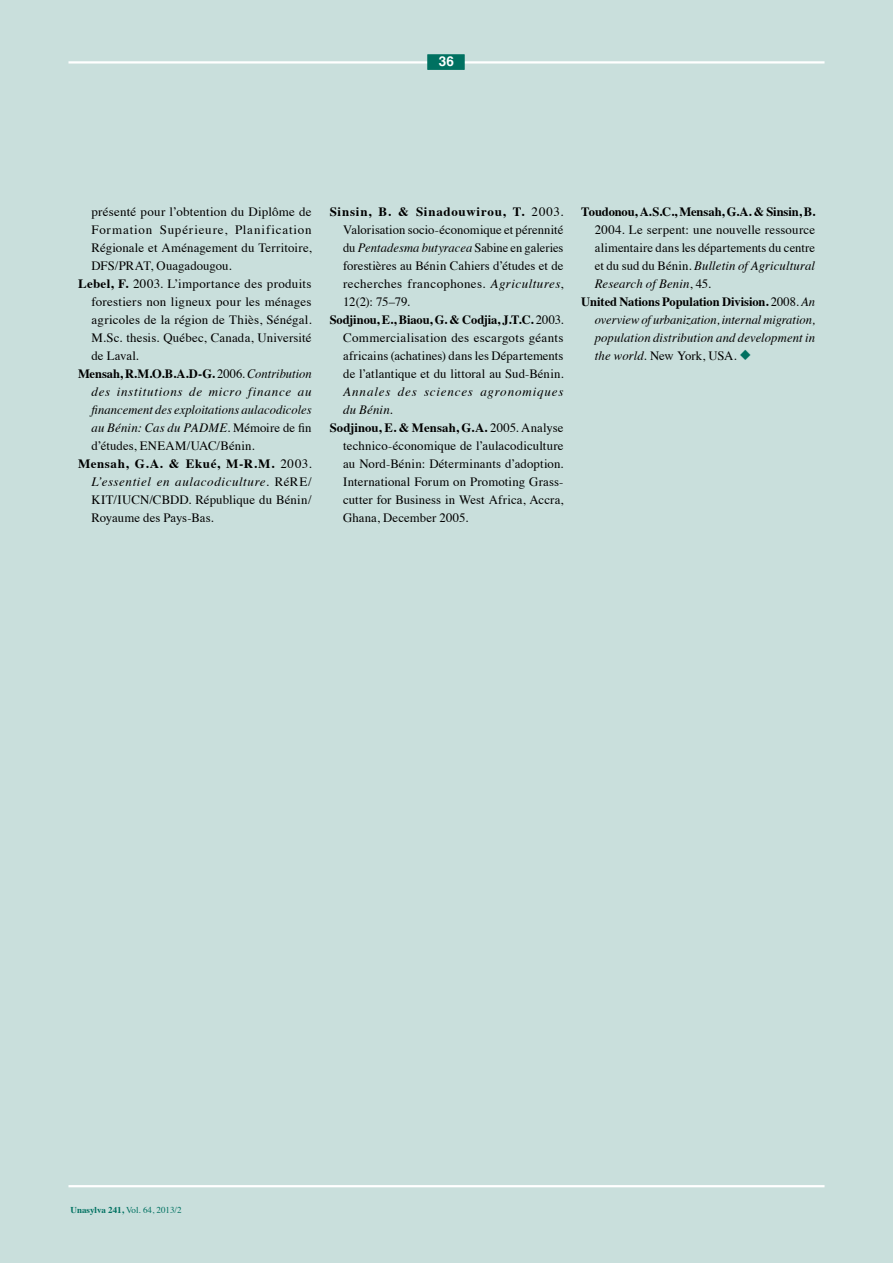
<style>
.page{position:relative;width:893px;height:1263px;background:#c9dfdc}
.page>*{position:absolute;margin:0;border:0;box-sizing:border-box;transform-origin:0 0}
.t1{font:700 13.5px "Helvetica";color:#fff}
.t2{font:12.75px "Times";letter-spacing:.01em;color:#000}
.t3{font:italic 12.75px "Times";letter-spacing:.01em;color:#000}
.t4{font:700 12.75px "Times";color:#000}
.t5{font:12.75px "Times";letter-spacing:.03em;color:#000}
.t6{font:italic 12.75px "Times";letter-spacing:.045em;color:#000}
.t7{font:12.75px "Times";letter-spacing:.06em;color:#000}
.t8{font:italic 12.75px "Times";letter-spacing:.055em;color:#000}
.t9{font:700 12.75px "Times";letter-spacing:.065em;color:#000}
.t10{font:italic 12.75px "Times";letter-spacing:.06em;color:#000}
.t11{font:700 12.75px "Times";letter-spacing:.045em;color:#000}
.t12{font:12.75px "Times";letter-spacing:-.015em;color:#000}
.t13{font:9px "Times";color:#007161}
.s1{font-weight:700}
.s2{font-weight:400}
.s3{font-weight:400;font-style:italic}
.s4{font-style:normal}
.s5{font-style:italic}
.s6{color:#007161}
</style>
<div class="page">
<hr style="left:68px;top:1185px;width:756px;height:2px;background:#fff">
<hr style="left:68px;top:61px;width:756px;height:3px;background:#fff">
<div style="left:428px;top:55px;width:36px;height:15px;background:#007161;border:1px solid #007161"></div>
<p class="t1" style="left:439px;top:50px;width:17px">36</p>
<p class="t2" style="left:92px;top:199px;width:222px">présenté pour l’obtention du Diplôme de</p>
<p class="t7" style="left:92px;top:217px;width:222px">Formation Supérieure, Planification</p>
<p class="t2" style="left:92px;top:235px;width:222px">Régionale et Aménagement du Territoire,</p>
<p class="t2" style="left:92px;top:253px;width:142px">DFS/PRAT, Ouagadougou.</p>
<p class="t5" style="left:78px;top:271px;width:235px"><span class="s1">Lebel, F.</span> 2003. L’importance des produits</p>
<p class="t2" style="left:91px;top:289px;width:222px">forestiers non ligneux pour les ménages</p>
<p class="t2" style="left:92px;top:307px;width:222px">agricoles de la région de Thiès, Sénégal.</p>
<p class="t2" style="left:92px;top:325px;width:222px">M.Sc. thesis. Québec, Canada, Université</p>
<p class="t2" style="left:92px;top:343px;width:49px">de Laval.</p>
<p class="t4" style="left:78px;top:361px;width:235px">Mensah, R.M.O.B.A.D-G. <span class="s2">2006.</span> <span class="s3">Contribution</span></p>
<p class="t8" style="left:92px;top:380px;width:222px">des institutions de micro finance au</p>
<p class="t3" style="left:92px;top:398px;width:222px">financement des exploitations aulacodicoles</p>
<p class="t3" style="left:92px;top:416px;width:222px">au Bénin: Cas du PADME<span class="s4">. Mémoire de fin</span></p>
<p class="t2" style="left:92px;top:433px;width:165px">d’études, ENEAM/UAC/Bénin.</p>
<p class="t11" style="left:78px;top:451px;width:235px">Mensah, G.A. &amp; Ekué, M-R.M. <span class="s2">2003.</span></p>
<p class="t6" style="left:91px;top:470px;width:222px">L’essentiel en aulacodiculture<span class="s4">. RéRE/</span></p>
<p class="t2" style="left:92px;top:487px;width:222px">KIT/IUCN/CBDD. République du Bénin/</p>
<p class="t2" style="left:92px;top:505px;width:124px">Royaume des Pays-Bas.</p>
<p class="t9" style="left:330px;top:199px;width:235px">Sinsin, B. &amp; Sinadouwirou, T. <span class="s2">2003.</span></p>
<p class="t2" style="left:343px;top:217px;width:222px">Valorisation socio-économique et pérennité</p>
<p class="t3" style="left:343px;top:236px;width:222px"><span class="s4">du</span> Pentadesma butyracea <span class="s4">Sabine en galeries</span></p>
<p class="t2" style="left:343px;top:253px;width:222px">forestières au Bénin Cahiers d’études et de</p>
<p class="t5" style="left:343px;top:271px;width:222px">recherches francophones. <span class="s5">Agricultures</span>,</p>
<p class="t2" style="left:343px;top:289px;width:68px">12(2): 75–79.</p>
<p class="t4" style="left:330px;top:307px;width:235px">Sodjinou, E., Biaou, G. &amp; Codjia, J.T.C. <span class="s2">2003.</span></p>
<p class="t2" style="left:343px;top:325px;width:222px">Commercialisation des escargots géants</p>
<p class="t2" style="left:343px;top:343px;width:222px">africains (achatines) dans les Départements</p>
<p class="t2" style="left:343px;top:361px;width:222px">de l’atlantique et du littoral au Sud-Bénin.</p>
<p class="t10" style="left:343px;top:380px;width:222px">Annales des sciences agronomiques</p>
<p class="t3" style="left:343px;top:398px;width:51px">du Bénin<span class="s4">.</span></p>
<p class="t4" style="left:330px;top:415px;width:235px">Sodjinou, E. &amp; Mensah, G.A. <span class="s2">2005. Analyse</span></p>
<p class="t2" style="left:343px;top:433px;width:222px">technico-économique de l’aulacodiculture</p>
<p class="t2" style="left:343px;top:451px;width:222px">au Nord-Bénin: Déterminants d’adoption.</p>
<p class="t2" style="left:343px;top:469px;width:222px">International Forum on Promoting Grass-</p>
<p class="t2" style="left:343px;top:487px;width:222px">cutter for Business in West Africa, Accra,</p>
<p class="t2" style="left:343px;top:505px;width:127px">Ghana, December 2005.</p>
<p class="t4" style="left:581px;top:199px;width:235px">Toudonou, A.S.C., Mensah, G.A. &amp; Sinsin, B.</p>
<p class="t2" style="left:595px;top:217px;width:222px">2004. Le serpent: une nouvelle ressource</p>
<p class="t2" style="left:595px;top:235px;width:222px">alimentaire dans les départements du centre</p>
<p class="t3" style="left:595px;top:254px;width:222px"><span class="s4">et du sud du Bénin.</span> Bulletin of Agricultural</p>
<p class="t3" style="left:595px;top:272px;width:118px">Research of Benin<span class="s4">, 45.</span></p>
<p class="t4" style="left:581px;top:289px;width:235px">United Nations Population Division. <span class="s2">2008.</span> <span class="s3">An</span></p>
<p class="t3" style="left:595px;top:308px;width:222px">overview of urbanization, internal migration,</p>
<p class="t3" style="left:595px;top:326px;width:222px">population distribution and development in</p>
<p class="t12" style="left:595px;top:343px;width:158px"><span class="s5">the world</span>. New York, USA. <span class="s6">◆</span></p>
<p class="t13" style="left:71px;top:1201px;width:113px"><span class="s1">Unasylva 241,</span> Vol. 64, 2013/2</p>
</div>
